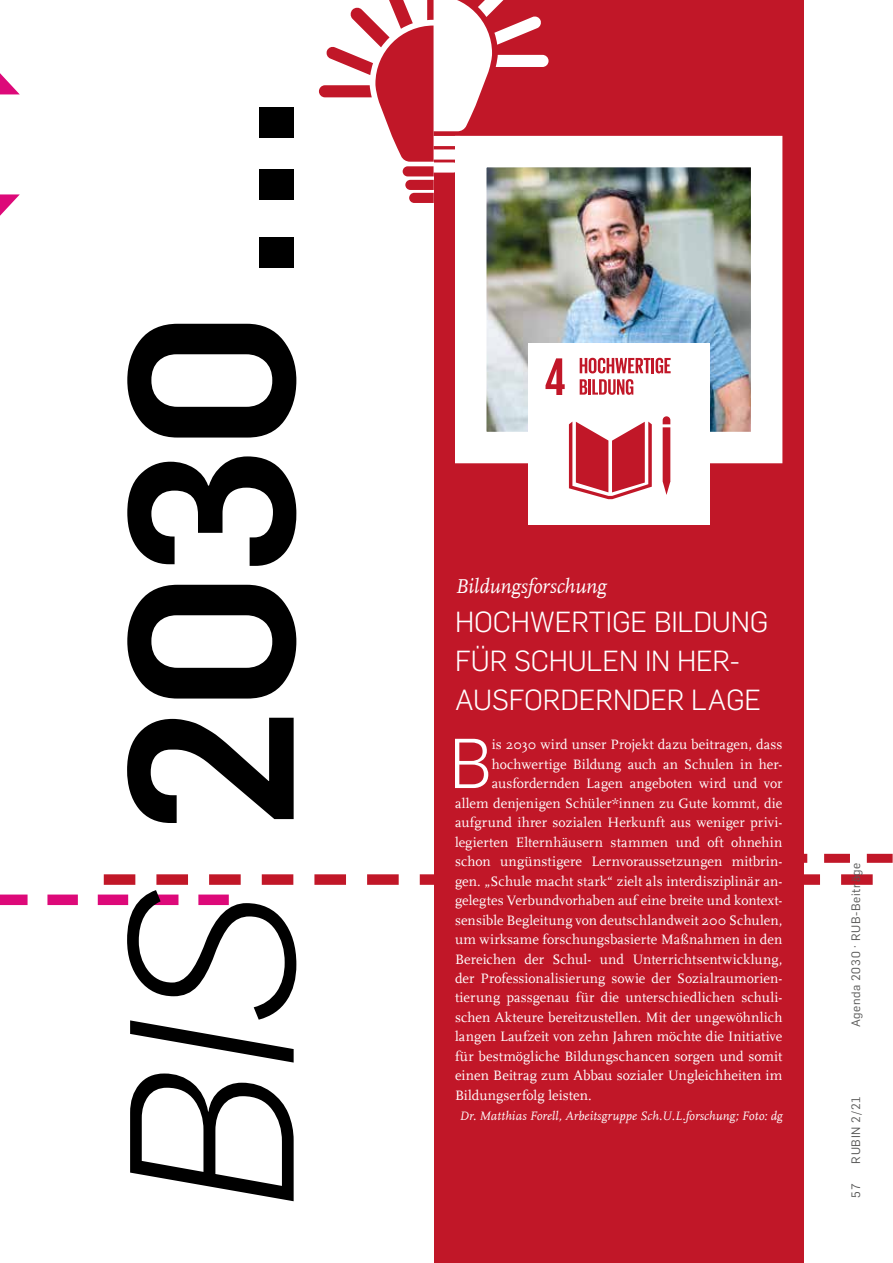
<style>
.page{position:relative;width:893px;height:1263px;background:#fff}
.page>*{position:absolute;margin:0;border:0;box-sizing:border-box;transform-origin:0 0}
.t1{font:700 229.35px "Rub Flama";color:#000}
.t2{font:300 69px "Rub Flama";color:#fff}
.t3{font:300 28.5px/39px "Rub Flama";letter-spacing:-.005em;color:#fff}
.t4{font:italic 21px "RUB Scala MZ";letter-spacing:-.005em;color:#fff}
.t5{font:14.25px "RUB Scala MZ";letter-spacing:.005em;color:#fff}
.t6{font:italic 12.75px "RUB Scala MZ";letter-spacing:.01em;color:#fff}
.t7{font:12px "Rub Flama";letter-spacing:.055em;color:#575756}
.s1{font-weight:300;font-style:italic}
</style>
<div class="page">
<svg style="left:804px;top:854px;width:89px;height:9px"></svg>
<svg style="left:0;top:894px;width:229px;height:11px"></svg>
<svg style="left:104px;top:874px;width:769px;height:11px"></svg>
<div style="left:434px;top:0;width:370px;height:1263px;background:#c11728"></div>
<img style="left:455px;top:135px;width:328px;height:344px">
<div style="left:528px;top:343px;width:181px;height:182px;background:#fff"></div>
<svg style="left:545px;top:358px;width:20px;height:37px"></svg>
<svg style="left:663px;top:416px;width:7px;height:79px"></svg>
<svg style="left:569px;top:422px;width:83px;height:77px"></svg>
<svg style="left:580px;top:358px;width:91px;height:15px"></svg>
<svg style="left:580px;top:379px;width:53px;height:16px"></svg>
<hr style="left:0;top:76px;width:1px;height:137px;background:#dd0979">
<svg style="left:0;top:73px;width:20px;height:21px"></svg>
<svg style="left:0;top:194px;width:20px;height:22px"></svg>
<svg style="left:319px;top:0;width:230px;height:203px"></svg>
<h1 class="t1" style="left:47px;top:1213px;width:1122px;rotate:-90deg"><span class="s1">BIS</span> 2030 ...</h1>
<h3 class="t4" style="left:455px;top:573px;width:153px">Bildungsforschung</h3>
<h3 class="t3" style="left:455px;top:601px;width:315px">HOCHWERTIGE BILDUNG<br>FÜR SCHULEN IN HER-<br>AUSFORDERNDER LAGE</h3>
<h2 class="t2" style="left:449px;top:717px;width:44px">B</h2>
<p class="t5" style="left:492px;top:735px;width:292px">is 2030 wird unser Projekt dazu beitragen, dass</p>
<p class="t5" style="left:492px;top:754px;width:292px">hochwertige Bildung auch an Schulen in her-</p>
<p class="t5" style="left:492px;top:774px;width:292px">ausfordernden Lagen angeboten wird und vor</p>
<p class="t5" style="left:455px;top:793px;width:329px">allem denjenigen Schüler*innen zu Gute kommt, die</p>
<p class="t5" style="left:455px;top:813px;width:329px">aufgrund ihrer sozialen Herkunft aus weniger privi-</p>
<p class="t5" style="left:455px;top:832px;width:329px">legierten Elternhäusern stammen und oft ohnehin</p>
<p class="t5" style="left:455px;top:852px;width:329px">schon ungünstigere Lernvoraussetzungen mitbrin-</p>
<p class="t5" style="left:455px;top:871px;width:329px">gen. „Schule macht stark“ zielt als interdisziplinär an-</p>
<p class="t5" style="left:455px;top:891px;width:329px">gelegtes Verbundvorhaben auf eine breite und kontext-</p>
<p class="t5" style="left:455px;top:910px;width:329px">sensible Begleitung von deutschlandweit 200 Schulen,</p>
<p class="t5" style="left:455px;top:930px;width:329px">um wirksame forschungsbasierte Maßnahmen in den</p>
<p class="t5" style="left:455px;top:949px;width:329px">Bereichen der Schul- und Unterrichtsentwicklung,</p>
<p class="t5" style="left:455px;top:969px;width:329px">der Professionalisierung sowie der Sozialraumorien-</p>
<p class="t5" style="left:455px;top:988px;width:329px">tierung passgenau für die unterschiedlichen schuli-</p>
<p class="t5" style="left:455px;top:1008px;width:329px">schen Akteure bereitzustellen. Mit der ungewöhnlich</p>
<p class="t5" style="left:455px;top:1027px;width:329px">langen Laufzeit von zehn Jahren möchte die Initiative</p>
<p class="t5" style="left:455px;top:1047px;width:329px">für bestmögliche Bildungschancen sorgen und somit</p>
<p class="t5" style="left:455px;top:1066px;width:329px">einen Beitrag zum Abbau sozialer Ungleichheiten im</p>
<p class="t5" style="left:455px;top:1086px;width:138px">Bildungserfolg leisten.</p>
<p class="t6" style="left:460px;top:1107px;width:324px">Dr. Matthias Forell, Arbeitsgruppe Sch.U.L.forschung; Foto: dg</p>
<p class="t7" style="left:848px;top:1027px;width:166px;rotate:-90deg">Agenda 2030 · RUB-Beiträge</p>
<p class="t7" style="left:848px;top:1163px;width:69px;rotate:-90deg">RUBIN 2/21</p>
<p class="t7" style="left:848px;top:1197px;width:15px;rotate:-90deg">57</p>
</div>
